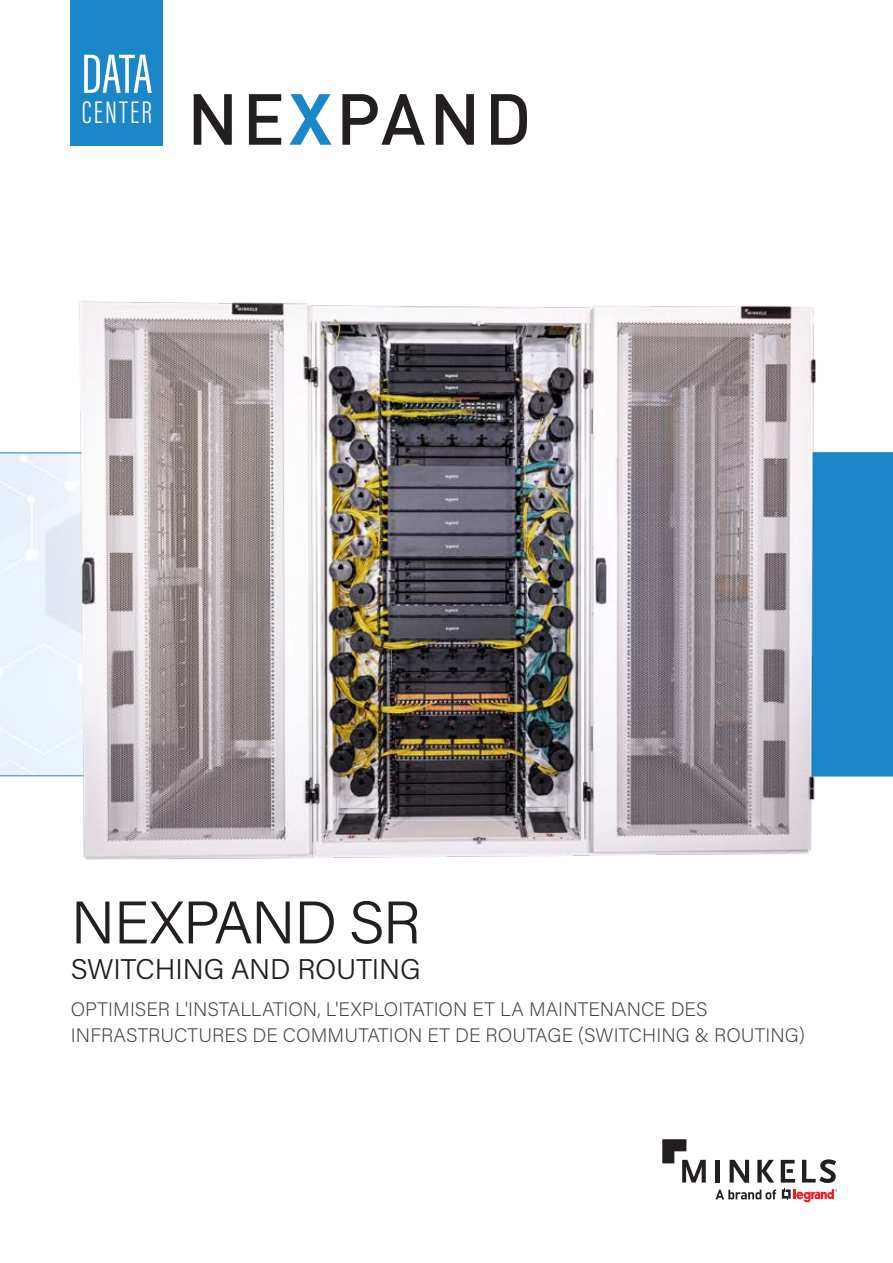
<style>
.page{position:relative;width:893px;height:1263px;background:#fff}
.page>*{position:absolute;margin:0;border:0;box-sizing:border-box;transform-origin:0 0}
.t1{font:300 60px "Acumin Pro";letter-spacing:-.02em;color:#231f20}
.t2{font:57.15px "Acumin Pro Extra Cond";color:#fff}
.t3{font:300 32.1px "Acumin Pro Extra Cond";letter-spacing:.07em;color:#fff}
.t4{font:300 28.5px "Acumin Pro";letter-spacing:-.01em;color:#231f20}
.t5{font:200 19.5px/25.5px "Acumin Pro";color:#414142}
.s1{font-family:"DIN Pro";font-weight:500;font-size:71.1px;color:#231f20}
.s2{font-family:"DIN Pro";font-weight:700;font-size:71.1px;color:#1c87c8}
</style>
<div class="page">
<svg style="left:0;top:453px;width:71px;height:323px;background:#e9f1fb"></svg>
<div style="left:821px;top:453px;width:72px;height:323px;background:#1c87c8"></div>
<div style="left:71px;top:0;width:92px;height:145px;background:#1c87c8"></div>
<svg style="left:782px;top:1189px;width:55px;height:13px"></svg>
<svg style="left:715px;top:1189px;width:61px;height:10px"></svg>
<svg style="left:662px;top:1139px;width:44px;height:43px"></svg>
<div style="left:715px;top:1160px;width:5px;height:22px;background:#231f20"></div>
<svg style="left:730px;top:1160px;width:19px;height:23px"></svg>
<svg style="left:757px;top:1160px;width:17px;height:22px"></svg>
<svg style="left:802px;top:1159px;width:34px;height:24px"></svg>
<svg style="left:781px;top:1160px;width:14px;height:22px"></svg>
<img style="left:71px;top:301px;width:750px;height:559px">
<h2 class="t2" style="left:81px;top:39px;width:73px">DATA</h2>
<h3 class="t3" style="left:82px;top:93px;width:451px">CENTER <span class="s1">NE</span><span class="s2">X</span><span class="s1">PAND</span></h3>
<h1 class="t1" style="left:71px;top:881px;width:352px">NEXPAND SR</h1>
<h3 class="t4" style="left:71px;top:950px;width:351px">SWITCHING AND ROUTING</h3>
<p class="t5" style="left:71px;top:996px;width:736px">OPTIMISER L'INSTALLATION, L'EXPLOITATION ET LA MAINTENANCE DES<br>INFRASTRUCTURES DE COMMUTATION ET DE ROUTAGE (SWITCHING &amp; ROUTING)</p>
</div>
